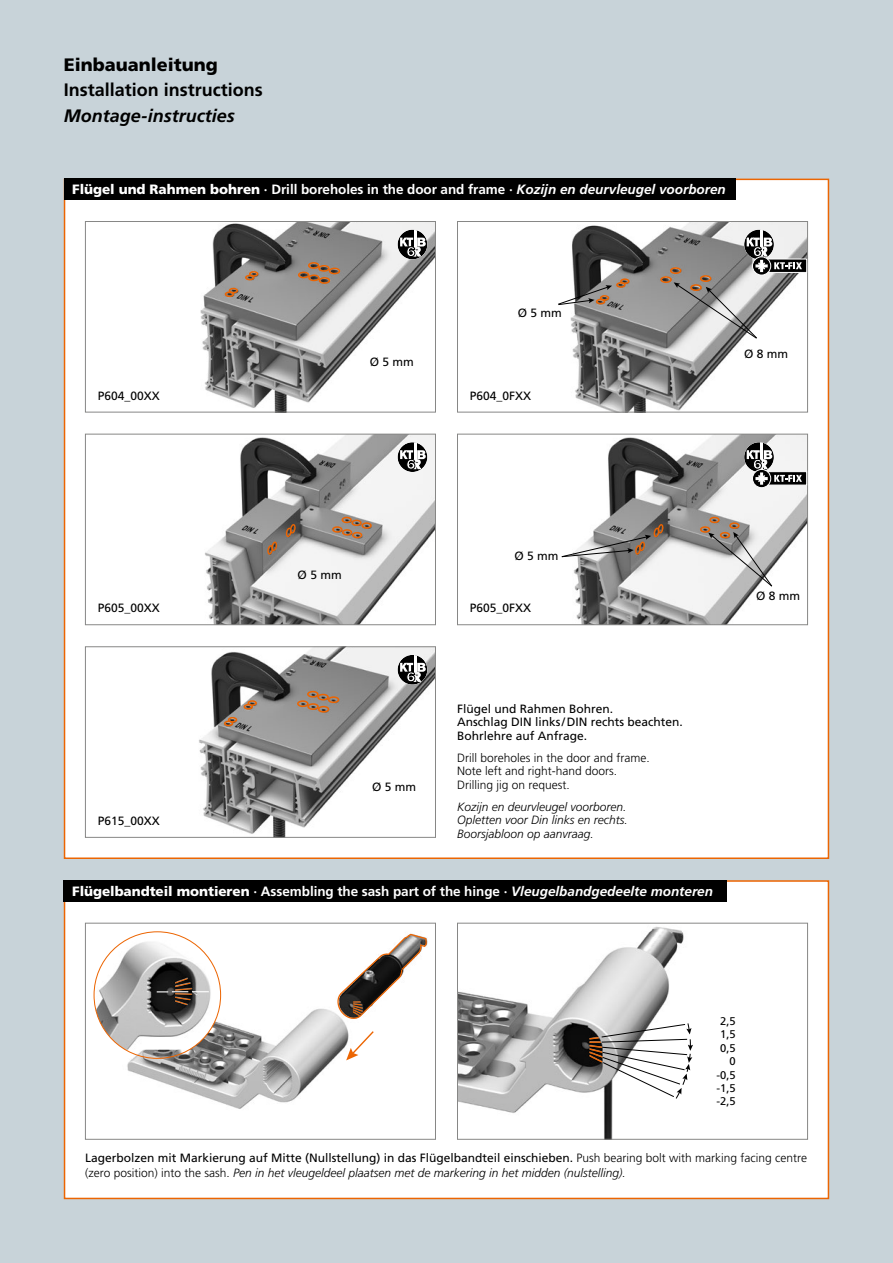
<style>
.page{position:relative;width:893px;height:1263px;background:#c8d3d9}
.page>*{position:absolute;margin:0;border:0;box-sizing:border-box;transform-origin:0 0}
.t1{font:700 18px "Frutiger";color:#000}
.t2{font:italic 700 18px "Frutiger";color:#000}
.t3{font:900 18px "Frutiger";color:#000}
.t4{font:700 13.5px "Frutiger";letter-spacing:-.005em;color:#fff}
.t5{font:12px/13.5px "Frutiger";color:#000}
.t6{font:italic 300 12px/13.5px "Frutiger";color:#000;text-align:justify}
.t7{font:300 12px/13.5px "Frutiger";color:#000}
.t8{font:11.1px/13.4px "Frutiger";color:#000;text-align:right}
.s1{font-weight:900}
.s2{font-style:italic}
.s3{font-weight:300}
.s4{font-weight:300;font-style:italic}
</style>
<div class="page">
<div style="left:64px;top:179px;width:765px;height:680px;background:#fff;border:2px solid #ec6502"></div>
<div style="left:64px;top:880px;width:765px;height:319px;background:#fff;border:2px solid #ec6502"></div>
<div style="left:64px;top:179px;width:672px;height:21px;background:#000"></div>
<div style="left:64px;top:880px;width:663px;height:21px;background:#000"></div>
<img style="left:459px;top:926px;width:225px;height:212px">
<svg style="left:589px;top:1022px;width:104px;height:77px"></svg>
<div style="left:457px;top:923px;width:351px;height:217px;border:1px solid #878786"></div>
<img style="left:200px;top:223px;width:234px;height:187px">
<div style="left:308px;top:262px;width:11px;height:7px;border:2px solid #ec6502;border-radius:50%"></div>
<div style="left:318px;top:265px;width:12px;height:7px;border:2px solid #ec6502;border-radius:50%"></div>
<div style="left:329px;top:268px;width:11px;height:6px;border:2px solid #ec6502;border-radius:50%"></div>
<div style="left:298px;top:272px;width:11px;height:6px;border:2px solid #ec6502;border-radius:50%"></div>
<div style="left:308px;top:274px;width:12px;height:7px;border:2px solid #ec6502;border-radius:50%"></div>
<div style="left:319px;top:277px;width:11px;height:7px;border:2px solid #ec6502;border-radius:50%"></div>
<div style="left:249px;top:271px;width:9px;height:6px;border:2px solid #ec6502;border-radius:50%"></div>
<div style="left:245px;top:275px;width:9px;height:5px;border:2px solid #ec6502;border-radius:50%"></div>
<div style="left:229px;top:288px;width:9px;height:5px;border:2px solid #ec6502;border-radius:50%"></div>
<div style="left:225px;top:291px;width:9px;height:6px;border:2px solid #ec6502;border-radius:50%"></div>
<div style="left:85px;top:221px;width:351px;height:191px;border:1px solid #878786"></div>
<div style="left:398px;top:230px;width:29px;height:29px;background:#000;border-radius:50%"></div>
<svg style="left:400px;top:230px;width:26px;height:27px"></svg>
<img style="left:205px;top:436px;width:229px;height:187px">
<div style="left:361px;top:522px;width:11px;height:7px;border:2px solid #ec6502;border-radius:50%"></div>
<div style="left:351px;top:520px;width:11px;height:6px;border:2px solid #ec6502;border-radius:50%"></div>
<div style="left:342px;top:517px;width:10px;height:6px;border:2px solid #ec6502;border-radius:50%"></div>
<div style="left:352px;top:532px;width:10px;height:6px;border:2px solid #ec6502;border-radius:50%"></div>
<div style="left:342px;top:529px;width:10px;height:7px;border:2px solid #ec6502;border-radius:50%"></div>
<div style="left:332px;top:526px;width:10px;height:7px;border:2px solid #ec6502;border-radius:50%"></div>
<svg style="left:285px;top:524px;width:11px;height:13px"></svg>
<svg style="left:267px;top:541px;width:11px;height:14px"></svg>
<div style="left:85px;top:434px;width:351px;height:191px;border:1px solid #878786"></div>
<svg style="left:398px;top:442px;width:29px;height:30px"></svg>
<svg style="left:400px;top:442px;width:26px;height:27px"></svg>
<img style="left:199px;top:648px;width:235px;height:188px">
<div style="left:307px;top:691px;width:12px;height:7px;border:2px solid #ec6502;border-radius:50%"></div>
<div style="left:317px;top:694px;width:12px;height:6px;border:2px solid #ec6502;border-radius:50%"></div>
<div style="left:328px;top:696px;width:11px;height:7px;border:2px solid #ec6502;border-radius:50%"></div>
<div style="left:297px;top:700px;width:12px;height:7px;border:2px solid #ec6502;border-radius:50%"></div>
<div style="left:307px;top:703px;width:12px;height:7px;border:2px solid #ec6502;border-radius:50%"></div>
<div style="left:318px;top:706px;width:11px;height:7px;border:2px solid #ec6502;border-radius:50%"></div>
<div style="left:247px;top:700px;width:10px;height:6px;border:2px solid #ec6502;border-radius:50%"></div>
<div style="left:244px;top:704px;width:9px;height:6px;border:2px solid #ec6502;border-radius:50%"></div>
<div style="left:228px;top:717px;width:9px;height:6px;border:2px solid #ec6502;border-radius:50%"></div>
<div style="left:224px;top:721px;width:9px;height:5px;border:2px solid #ec6502;border-radius:50%"></div>
<div style="left:85px;top:646px;width:351px;height:192px;border:1px solid #878786"></div>
<svg style="left:398px;top:655px;width:29px;height:30px"></svg>
<svg style="left:400px;top:655px;width:26px;height:27px"></svg>
<img style="left:123px;top:931px;width:305px;height:178px">
<svg style="left:346px;top:1030px;width:29px;height:30px"></svg>
<svg style="left:335px;top:933px;width:92px;height:89px"></svg>
<div style="left:85px;top:923px;width:351px;height:217px;border:1px solid #878786"></div>
<img style="left:94px;top:941px;width:127px;height:109px">
<svg style="left:157px;top:977px;width:52px;height:29px;background:#5e5650"></svg>
<img style="left:570px;top:223px;width:236px;height:187px">
<div style="left:670px;top:267px;width:11px;height:7px;border:2px solid #ec6502;border-radius:50%"></div>
<div style="left:700px;top:275px;width:11px;height:7px;border:2px solid #ec6502;border-radius:50%"></div>
<div style="left:620px;top:278px;width:9px;height:6px;border:2px solid #ec6502;border-radius:50%"></div>
<div style="left:616px;top:282px;width:10px;height:6px;border:2px solid #ec6502;border-radius:50%"></div>
<div style="left:660px;top:276px;width:12px;height:7px;border:2px solid #ec6502;border-radius:50%"></div>
<svg style="left:558px;top:285px;width:54px;height:20px"></svg>
<svg style="left:674px;top:282px;width:84px;height:57px"></svg>
<div style="left:457px;top:221px;width:351px;height:191px;border:1px solid #878786"></div>
<svg style="left:744px;top:230px;width:30px;height:29px"></svg>
<hr style="left:760px;top:230px;width:3px;height:16px;background:#fff">
<div style="left:764px;top:259px;width:43px;height:13px;background:#000"></div>
<div style="left:763px;top:259px;width:44px;height:14px;border:1px solid #fff"></div>
<svg style="left:752px;top:257px;width:19px;height:18px"></svg>
<div style="left:752px;top:256px;width:19px;height:19px;border:1px solid #fff;border-radius:50%"></div>
<svg style="left:747px;top:238px;width:55px;height:34px"></svg>
<img style="left:562px;top:436px;width:244px;height:187px">
<div style="left:729px;top:522px;width:11px;height:7px;border:2px solid #ec6502;border-radius:50%"></div>
<div style="left:709px;top:517px;width:11px;height:6px;border:2px solid #ec6502;border-radius:50%"></div>
<div style="left:700px;top:526px;width:10px;height:7px;border:2px solid #ec6502;border-radius:50%"></div>
<svg style="left:561px;top:524px;width:103px;height:33px"></svg>
<svg style="left:708px;top:532px;width:65px;height:55px"></svg>
<div style="left:457px;top:434px;width:351px;height:191px;border:1px solid #878786"></div>
<svg style="left:744px;top:442px;width:30px;height:30px"></svg>
<hr style="left:760px;top:442px;width:3px;height:17px;background:#fff">
<div style="left:763px;top:471px;width:44px;height:14px;background:#000;border:1px solid #fff"></div>
<svg style="left:752px;top:469px;width:19px;height:19px"></svg>
<div style="left:752px;top:469px;width:19px;height:19px;border:1px solid #fff;border-radius:50%"></div>
<svg style="left:747px;top:450px;width:55px;height:35px"></svg>
<h1 class="t3" style="left:64px;top:54px;width:156px">Einbauanleitung</h1>
<h1 class="t1" style="left:64px;top:79px;width:201px">Installation instructions</h1>
<h1 class="t2" style="left:64px;top:105px;width:172px">Montage-instructies</h1>
<p class="t4" style="left:72px;top:182px;width:655px"><span class="s1">Flügel und Rahmen bohren</span> · Drill boreholes in the door and frame · <span class="s2">Kozijn en deurvleugel voorboren</span></p>
<p class="t5" style="left:98px;top:389px;width:64px">P604_00XX</p>
<p class="t5" style="left:370px;top:355px;width:46px">Ø 5 mm</p>
<p class="t5" style="left:518px;top:306px;width:46px">Ø 5 mm</p>
<p class="t5" style="left:470px;top:389px;width:63px">P604_0FXX</p>
<p class="t5" style="left:744px;top:347px;width:46px">Ø 8 mm</p>
<p class="t5" style="left:98px;top:601px;width:64px">P605_00XX</p>
<p class="t5" style="left:98px;top:814px;width:64px">P615_00XX</p>
<p class="t5" style="left:298px;top:568px;width:46px">Ø 5 mm</p>
<p class="t5" style="left:372px;top:780px;width:46px">Ø 5 mm</p>
<p class="t5" style="left:514px;top:549px;width:46px">Ø 5 mm</p>
<p class="t5" style="left:470px;top:601px;width:63px">P605_0FXX</p>
<p class="t5" style="left:457px;top:702px;width:227px">Flügel und Rahmen Bohren.<br>Anschlag DIN links/DIN rechts beachten.<br>Bohrlehre auf Anfrage.</p>
<p class="t7" style="left:457px;top:751px;width:194px">Drill boreholes in the door and frame.<br>Note left and right-hand doors.<br>Drilling jig on request.</p>
<p class="t6" style="left:457px;top:800px;width:172px">Kozijn en deurvleugel voorboren.<br>Opletten voor Din links en rechts.<br>Boorsjabloon op aanvraag.</p>
<p class="t4" style="left:72px;top:883px;width:642px"><span class="s1">Flügelbandteil montieren</span> · Assembling the sash part of the hinge · <span class="s2">Vleugelbandgedeelte monteren</span></p>
<p class="t5" style="left:756px;top:589px;width:46px">Ø 8 mm</p>
<p class="t8" style="left:717px;top:1014px;width:21px">2,5<br>1,5<br>0,5<br>0 -0,5 -1,5 -2,5</p>
<p class="t5" style="left:85px;top:1150px;width:724px;line-height:15px">Lagerbolzen mit Markierung auf Mitte (Nullstellung) in das Flügelbandteil einschieben. <span class="s3">Push bearing bolt with marking facing centre (zero position) into the sash.</span> <span class="s4">Pen in het vleugeldeel plaatsen met de markering in het midden (nulstelling).</span></p>
</div>
